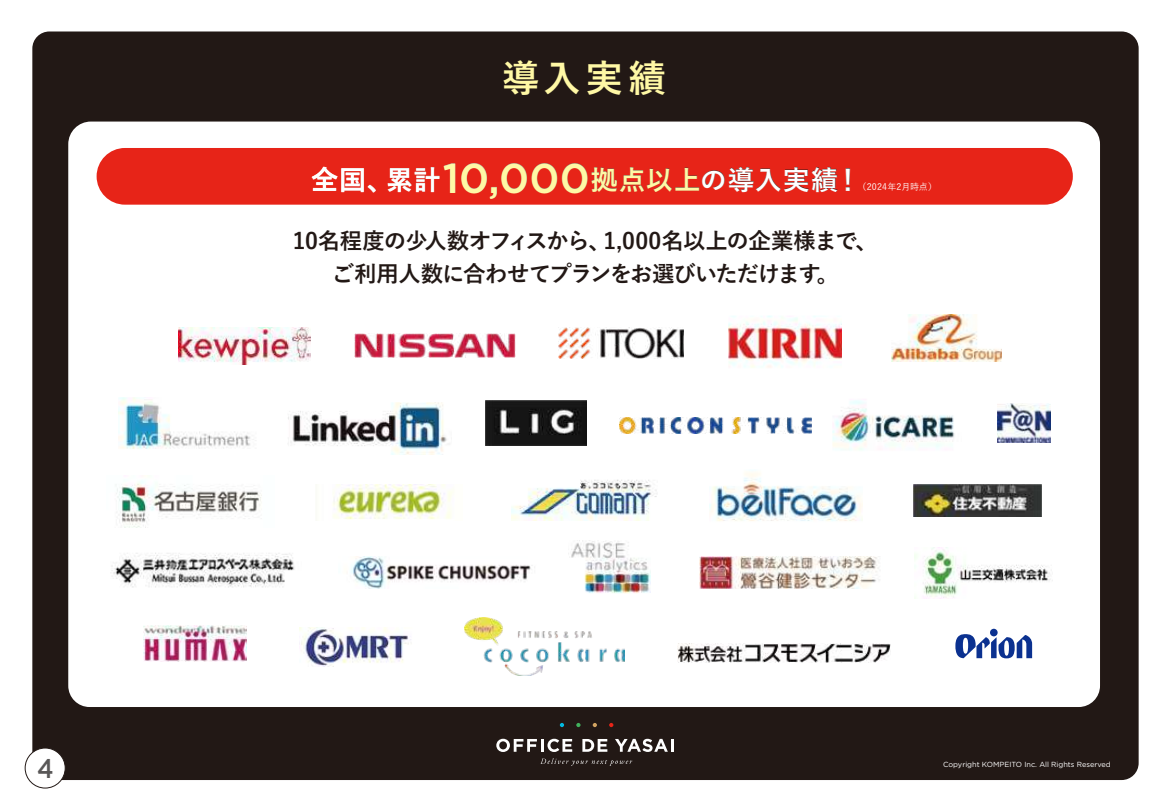
<style>
.page{position:relative;width:1170px;height:808px;background:#fff}
.page>*{position:absolute;margin:0;border:0;box-sizing:border-box;transform-origin:0 0}
.t1{font:37.5px "Yu Gothic Std B";color:#fff8a5}
.t2{font:27px "Yu Gothic Std B";letter-spacing:.025em;color:#fff}
.t3{font:500 27px "Gotham";color:#595757;scale:.9 1}
.t4{font:22.35px/33.5px "Yu Gothic Std B";letter-spacing:-.04em;color:#221815;text-align:center}
.t5{font:9px "Yu Gothic Std M";letter-spacing:.005em;color:#fff}
.t6{font:7.35px "Gotham";color:#fff}
.s1{font-family:"Gotham";font-weight:500;font-size:41.55px;color:#fff8a5}
.s2{color:#fff8a5}
</style>
<div class="page">
<div style="left:32px;top:31px;width:1106px;height:749px;background:#221815;border-radius:17px"></div>
<div style="left:25px;top:748px;width:40px;height:40px;background:#fff;border-radius:50%"></div>
<div style="left:25px;top:748px;width:40px;height:40px;border:1px solid #221815;border-radius:50%"></div>
<svg style="left:496px;top:739px;width:76px;height:13px"></svg>
<svg style="left:582px;top:739px;width:25px;height:13px"></svg>
<svg style="left:615px;top:739px;width:58px;height:13px"></svg>
<svg style="left:540px;top:758px;width:92px;height:8px"></svg>
<svg style="left:560px;top:723px;width:4px;height:4px"></svg>
<svg style="left:576px;top:723px;width:4px;height:4px"></svg>
<svg style="left:592px;top:723px;width:5px;height:4px"></svg>
<svg style="left:609px;top:723px;width:4px;height:4px"></svg>
<div style="left:68px;top:122px;width:1031px;height:585px;background:#fff;border-radius:22px"></div>
<div style="left:97px;top:148px;width:975px;height:57px;background:#e72418;border-radius:28px"></div>
<img style="left:997px;top:403px;width:53px;height:39px">
<img style="left:913px;top:484px;width:128px;height:32px">
<img style="left:619px;top:417px;width:192px;height:16px">
<img style="left:288px;top:403px;width:159px;height:51px">
<img style="left:728px;top:316px;width:113px;height:52px">
<img style="left:143px;top:625px;width:104px;height:36px">
<img style="left:350px;top:556px;width:181px;height:32px">
<img style="left:333px;top:485px;width:120px;height:35px">
<img style="left:559px;top:327px;width:124px;height:32px">
<img style="left:354px;top:334px;width:161px;height:23px">
<img style="left:891px;top:314px;width:110px;height:47px">
<img style="left:111px;top:553px;width:184px;height:35px">
<img style="left:568px;top:541px;width:82px;height:52px">
<img style="left:118px;top:397px;width:136px;height:52px">
<img style="left:486px;top:400px;width:100px;height:45px">
<img style="left:709px;top:472px;width:153px;height:49px">
<img style="left:832px;top:400px;width:123px;height:50px">
<img style="left:299px;top:627px;width:112px;height:39px">
<img style="left:464px;top:618px;width:161px;height:58px">
<img style="left:677px;top:643px;width:213px;height:19px">
<img style="left:914px;top:548px;width:139px;height:50px">
<img style="left:179px;top:328px;width:131px;height:37px">
<img style="left:511px;top:479px;width:146px;height:42px">
<svg style="left:312px;top:167px;width:64px;height:25px"></svg>
<svg style="left:388px;top:163px;width:67px;height:30px"></svg>
<svg style="left:461px;top:163px;width:376px;height:36px"></svg>
<svg style="left:845px;top:168px;width:5px;height:22px"></svg>
<img style="left:116px;top:480px;width:146px;height:47px">
<svg style="left:955px;top:629px;width:77px;height:29px"></svg>
<img style="left:699px;top:557px;width:181px;height:31px">
<p class="t3" style="left:37px;top:753px;width:20px">4</p>
<h1 class="t1" style="left:501px;top:50px;width:166px">導入実績</h1>
<p class="t2" style="left:311px;top:159px;width:552px">全国、累計<span class="s1">10,000</span><span class="s2">拠点以上</span>の導入実績！</p>
<p class="t5" style="left:857px;top:180px;width:81px">（2024年2月時点）</p>
<p class="t4" style="left:293px;top:223px;width:586px">10名程度の少人数オフィスから、1,000名以上の企業様まで、ご利用人数に合わせてプランをお選びいただけます。</p>
<p class="t6" style="left:943px;top:759px;width:169px">Copyright KOMPEITO Inc. All Rights Reserved</p>
</div>
